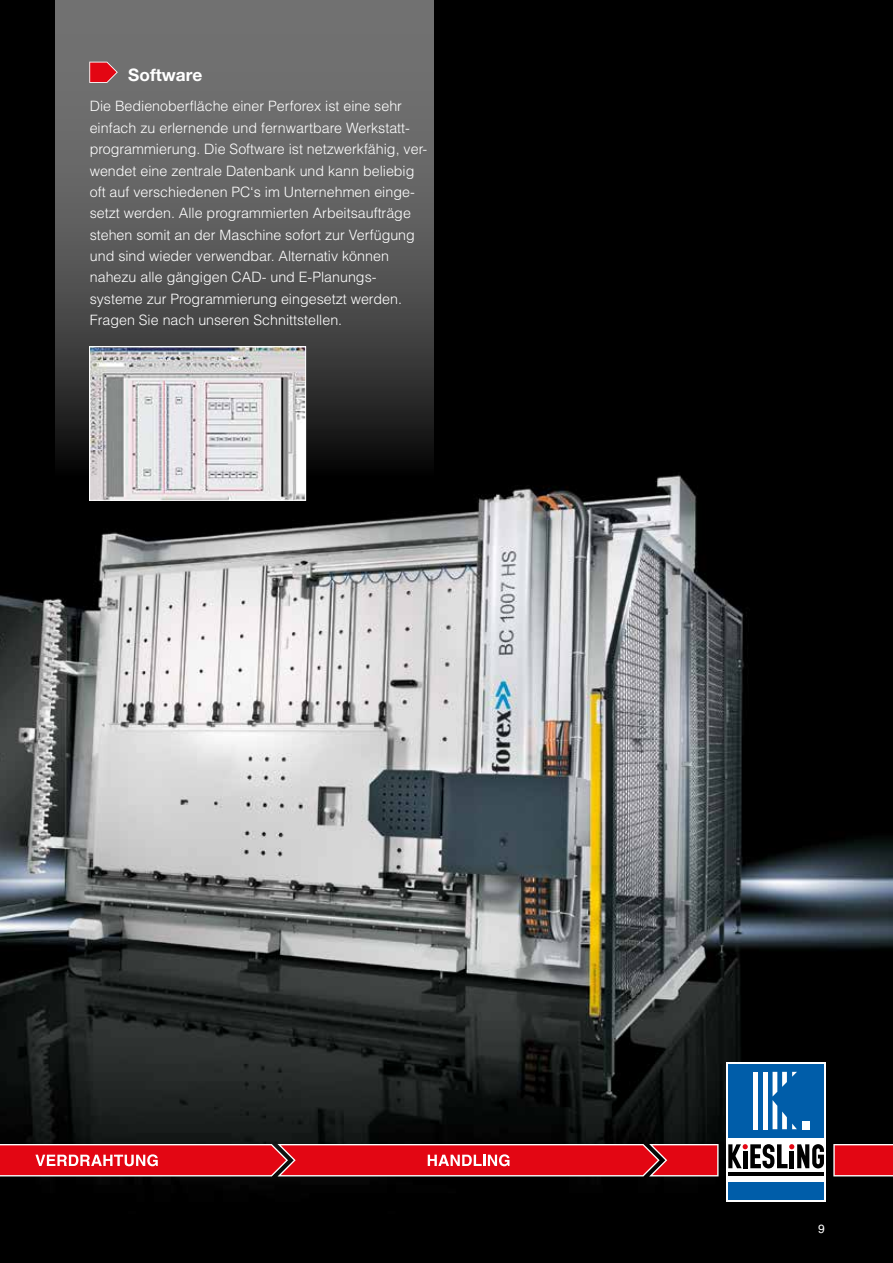
<style>
.page{position:relative;width:893px;height:1263px;background:#000}
.page>*{position:absolute;margin:0;border:0;box-sizing:border-box;transform-origin:0 0}
.t1{font:700 17.25px "Neue Helvetica For Rittal";color:#fff}
.t2{font:300 14.25px/21.3px "Helvetica LT Std";color:#fff}
.t3{font:12px "Helvetica LT Std";color:#fff}
</style>
<div class="page">
<img style="left:0;top:475px;width:893px;height:727px">
<svg style="left:833px;top:1144px;width:60px;height:32px;background:#e31c28"></svg>
<div style="left:726px;top:1062px;width:100px;height:139px;background:#fff"></div>
<div style="left:728px;top:1182px;width:96px;height:17px;background:#005da9"></div>
<div style="left:728px;top:1064px;width:96px;height:74px;background:#005da9"></div>
<hr style="left:728px;top:1172px;width:96px;height:4px;background:#000">
<hr style="left:753px;top:1072px;width:4px;height:57px;background:#fff">
<hr style="left:763px;top:1072px;width:4px;height:57px;background:#fff">
<svg style="left:728px;top:1144px;width:96px;height:24px"></svg>
<div style="left:789px;top:1151px;width:5px;height:17px;background:#000"></div>
<div style="left:802px;top:1121px;width:7px;height:8px;background:#fff"></div>
<svg style="left:773px;top:1072px;width:24px;height:57px"></svg>
<svg style="left:0;top:1144px;width:719px;height:32px;background:#e22631"></svg>
<svg style="left:55px;top:0;width:379px;height:476px;background:#595959"></svg>
<svg style="left:89px;top:62px;width:29px;height:21px"></svg>
<img style="left:91px;top:349px;width:213px;height:149px">
<div style="left:89px;top:347px;width:217px;height:153px;border:1px solid #fff"></div>
<p class="t1" style="left:128px;top:64px;width:75px">Software</p>
<p class="t2" style="left:90px;top:96px;width:339px">Die Bedienoberfläche einer Perforex ist eine sehr einfach zu erlernende und fernwartbare Werkstatt&shy;programmierung. Die Software ist netzwerkfähig, ver&shy;wendet eine zentrale Datenbank und kann beliebig oft auf verschiedenen PC‘s im Unternehmen einge&shy;setzt werden. Alle programmierten Arbeitsaufträge stehen somit an der Maschine sofort zur Verfügung und sind wieder verwendbar. Alternativ können nahezu alle gängigen CAD- und E-Planungs&shy;systeme zur Programmierung eingesetzt werden.<br>Fragen Sie nach unseren Schnittstellen.</p>
<p class="t3" style="left:818px;top:1222px;width:8px">9</p>
</div>
